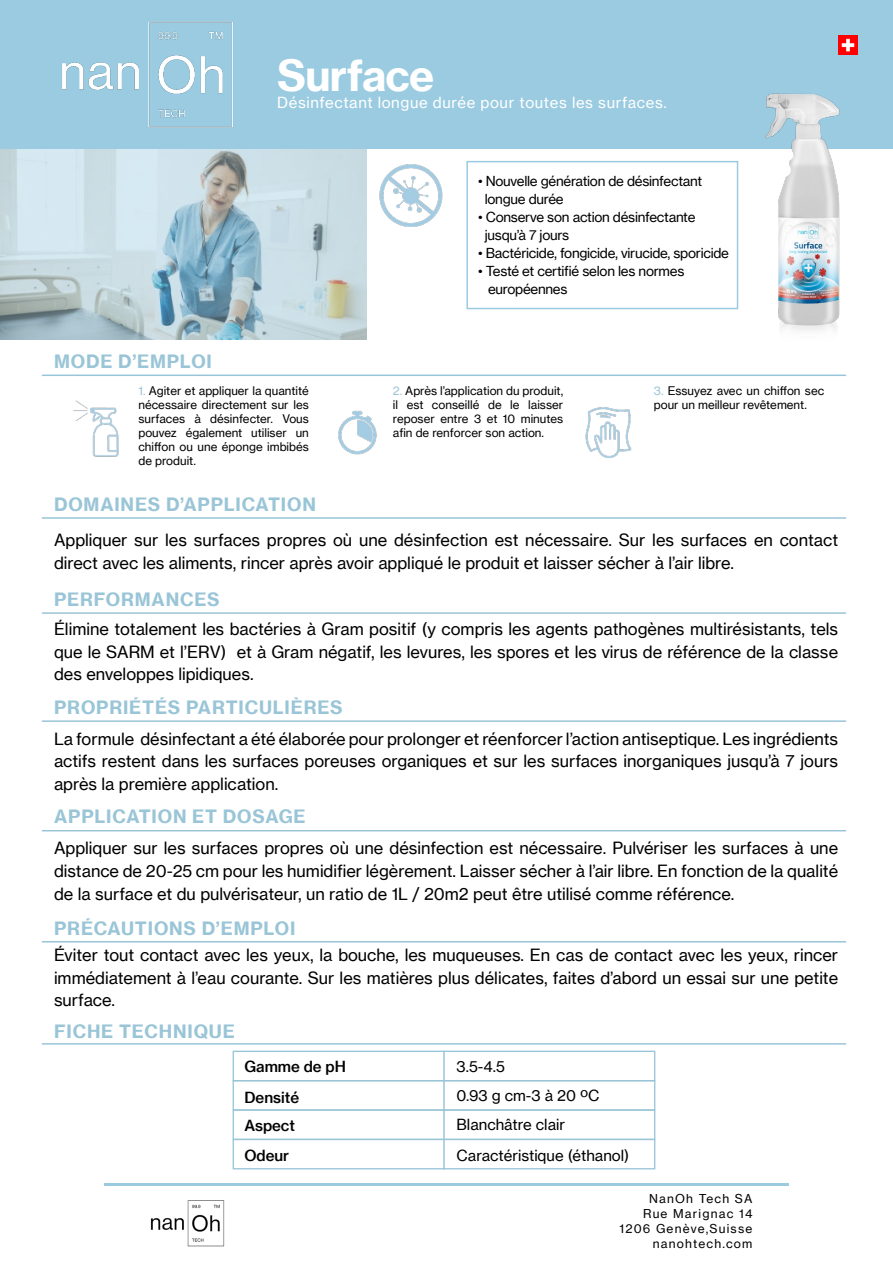
<style>
.page{position:relative;width:893px;height:1263px;background:#fff}
.page>*{position:absolute;margin:0;border:0;box-sizing:border-box;transform-origin:0 0}
.t1{font:42.15px "N Haas Grotesk TX Pro 75 Bd";letter-spacing:-.02em;color:#fff}
.t2{font:18px "N Haas Grotesk TX Pro 75 Bd";letter-spacing:.045em;color:#99c5d7}
.t3{font:16.5px/22.5px "N Haas Grotesk TX Pro 55 Rg";color:#000;text-align:justify}
.t4{font:15px "N Haas Grotesk TX Pro 55 Rg";color:#000}
.t5{font:15px "N Haas Grotesk TX Pro 55 Rg";letter-spacing:.04em;color:#fff}
.t6{font:15px/30.8px "N Haas Grotesk TX Pro 65 Md";color:#000}
.t7{font:13.5px/18px "N Haas Grotesk TX Pro 55 Rg";letter-spacing:-.02em;color:#000}
.t8{font:12px/15px "N Haas Grotesk TX Pro 55 Rg";letter-spacing:.1em;color:#000;text-align:right}
.t9{font:11.55px/14px "N Haas Grotesk TX Pro 55 Rg";color:#000;text-align:justify}
.s1{color:#99c5d8}
</style>
<div class="page">
<div style="left:233px;top:1080px;width:422px;height:31px;border:1px solid #99c5d7"></div>
<div style="left:0;top:0;width:893px;height:148px;background:#9acbe1"></div>
<svg style="left:0;top:148px;width:366px;height:192px;background:#bbd0d8"></svg>
<img style="left:62px;top:21px;width:171px;height:107px">
<div style="left:466px;top:161px;width:272px;height:148px;border:2px solid #9acbe1"></div>
<img style="left:688px;top:93px;width:205px;height:238px">
<hr style="left:104px;top:1184px;width:685px;height:2px;background:#9acbe1">
<img style="left:150px;top:1200px;width:75px;height:47px">
<img style="left:379px;top:164px;width:64px;height:63px">
<img style="left:73px;top:400px;width:46px;height:57px">
<img style="left:338px;top:410px;width:39px;height:45px">
<img style="left:585px;top:407px;width:47px;height:51px">
<hr style="left:42px;top:375px;width:804px;height:1px;background:#99c5d8">
<hr style="left:42px;top:517px;width:804px;height:2px;background:#99c5d8">
<hr style="left:42px;top:612px;width:804px;height:2px;background:#99c5d8">
<hr style="left:42px;top:720px;width:804px;height:2px;background:#99c5d8">
<hr style="left:42px;top:830px;width:804px;height:1px;background:#99c5d8">
<hr style="left:42px;top:941px;width:804px;height:1px;background:#99c5d8">
<hr style="left:42px;top:1043px;width:804px;height:1px;background:#99c5d8">
<div style="left:233px;top:1051px;width:422px;height:30px;border:1px solid #99c5d7"></div>
<div style="left:233px;top:1109px;width:422px;height:31px;border:1px solid #99c5d7"></div>
<div style="left:233px;top:1139px;width:422px;height:30px;border:1px solid #99c5d7"></div>
<hr style="left:443px;top:1051px;width:2px;height:118px;background:#99c5d7">
<img style="left:839px;top:35px;width:19px;height:19px">
<h1 class="t1" style="left:277px;top:49px;width:158px">Surface</h1>
<p class="t5" style="left:277px;top:93px;width:391px">Désinfectant longue durée pour toutes les surfaces.</p>
<p class="t2" style="left:54px;top:350px;width:159px">MODE D’EMPLOI</p>
<p class="t9" style="left:138px;top:384px;width:172px"><span class="s1">1.</span> Agiter et appliquer la quantité nécessaire directement sur les surfaces à désinfecter. Vous pouvez également utiliser un chiffon ou une éponge imbibés de produit.</p>
<p class="t2" style="left:54px;top:493px;width:263px">DOMAINES D’APPLICATION</p>
<p class="t7" style="left:485px;top:172px;width:219px;text-indent:-7px">• Nouvelle génération de désinfectant longue durée</p>
<p class="t7" style="left:485px;top:208px;width:212px;text-indent:-7px">• Conserve son action désinfectante jusqu’à 7 jours</p>
<p class="t7" style="left:478px;top:244px;width:252px">• Bactéricide, fongicide, virucide, sporicide</p>
<p class="t7" style="left:488px;top:262px;width:198px;text-indent:-10px">• Testé et certifié selon les normes européennes</p>
<p class="t9" style="left:393px;top:384px;width:172px"><span class="s1">2.</span> Après l’application du produit, il est conseillé de le laisser reposer entre 3 et 10 minutes afin de renforcer son action.</p>
<p class="t9" style="left:654px;top:384px;width:172px"><span class="s1">3.</span> Essuyez avec un chiffon sec pour un meilleur revêtement.</p>
<p class="t3" style="left:54px;top:529px;width:786px">Appliquer sur les surfaces propres où une désinfection est nécessaire. Sur les surfaces en contact direct avec les aliments, rincer après avoir appliqué le produit et laisser sécher à l’air libre.</p>
<p class="t2" style="left:54px;top:588px;width:167px">PERFORMANCES</p>
<p class="t3" style="left:54px;top:618px;width:786px">Élimine totalement les bactéries à Gram positif (y compris les agents pathogènes multirésistants, tels que le SARM et l’ERV) et à Gram négatif, les levures, les spores et les virus de référence de la classe des enveloppes lipidiques.</p>
<p class="t2" style="left:54px;top:696px;width:290px">PROPRIÉTÉS PARTICULIÈRES</p>
<p class="t3" style="left:54px;top:728px;width:786px">La formule désinfectant a été élaborée pour prolonger et réenforcer l’action antiseptique. Les ingrédients actifs restent dans les surfaces poreuses organiques et sur les surfaces inorganiques jusqu’à 7 jours après la première application.</p>
<p class="t2" style="left:54px;top:805px;width:253px">APPLICATION ET DOSAGE</p>
<p class="t3" style="left:54px;top:837px;width:786px">Appliquer sur les surfaces propres où une désinfection est nécessaire. Pulvériser les surfaces à une distance de 20-25 cm pour les humidifier légèrement. Laisser sécher à l’air libre. En fonction de la qualité de la surface et du pulvérisateur, un ratio de 1L / 20m2 peut être utilisé comme référence.</p>
<p class="t2" style="left:54px;top:916px;width:243px">PRÉCAUTIONS D’EMPLOI</p>
<p class="t3" style="left:54px;top:944px;width:786px">Éviter tout contact avec les yeux, la bouche, les muqueuses. En cas de contact avec les yeux, rincer immédiatement à l’eau courante. Sur les matières plus délicates, faites d’abord un essai sur une petite surface.</p>
<p class="t2" style="left:54px;top:1020px;width:182px">FICHE TECHNIQUE</p>
<p class="t6" style="left:244px;top:1051px;width:103px">Gamme de pH<br>Densité</p>
<p class="t6" style="left:244px;top:1110px;width:52px">Aspect<br>Odeur</p>
<p class="t4" style="left:457px;top:1057px;width:50px">3.5-4.5</p>
<p class="t4" style="left:457px;top:1086px;width:145px">0.93 g cm-3 à 20 ºC</p>
<p class="t4" style="left:457px;top:1116px;width:110px">Blanchâtre clair</p>
<p class="t4" style="left:457px;top:1146px;width:174px">Caractéristique (éthanol)</p>
<p class="t8" style="left:619px;top:1191px;width:135px">NanOh Tech SA<br>Rue Marignac 14<br>1206 Genève,Suisse nanohtech.com</p>
</div>
